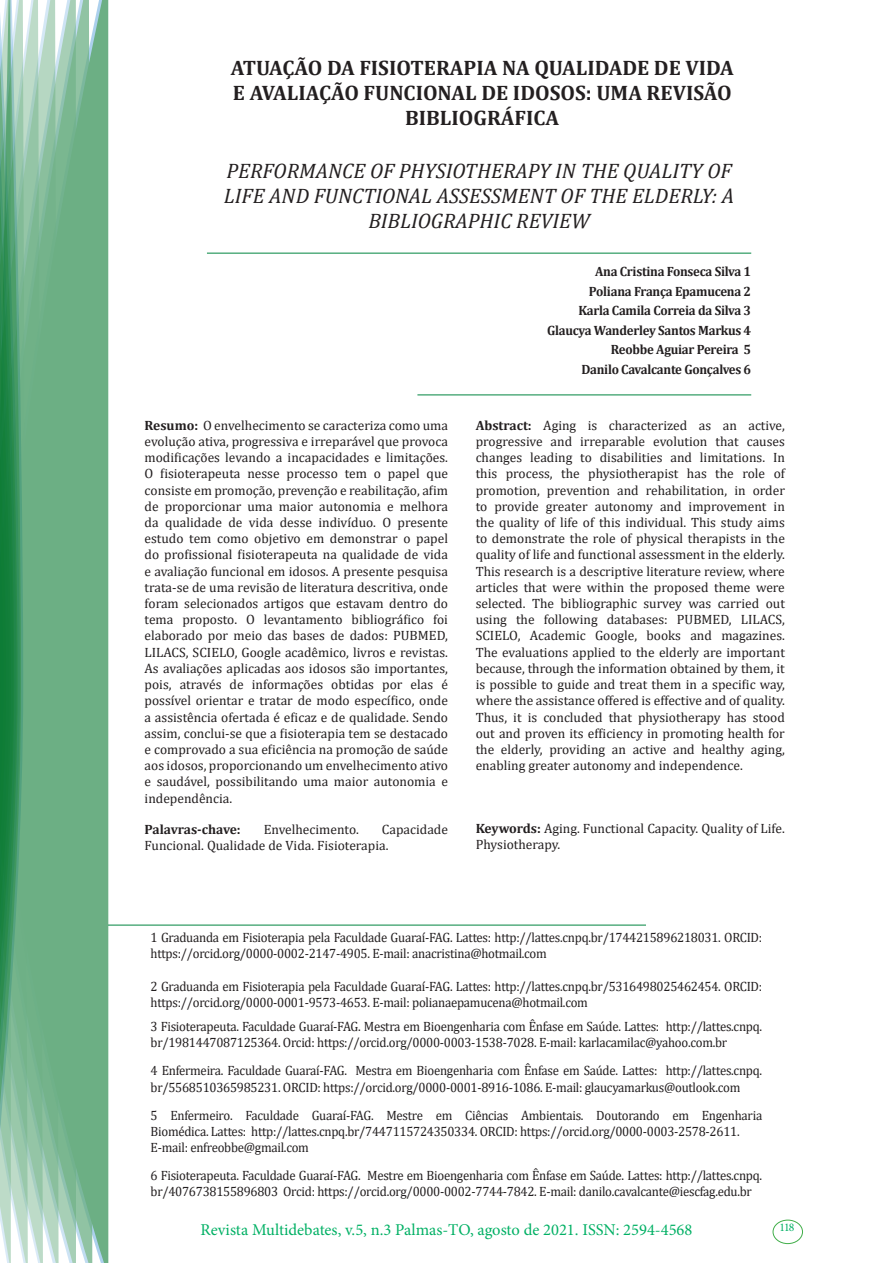
<style>
.page{position:relative;width:893px;height:1263px;background:#fff}
.page>*{position:absolute;margin:0;border:0;box-sizing:border-box;transform-origin:0 0}
.Titulo_Ingles{font:italic 21px/25.2px "Cambria";color:#231f20;text-align:center}
.Titulo{font:700 21px/25.2px "Cambria";color:#231f20;text-align:center}
.t1{font:16.5px "Minion Pro";color:#00b064}
.Sem_Espaçamento{font:13.5px/16.2px "Cambria";color:#231f20;text-align:justify}
.Currículo{font:13.5px/16.2px "Cambria";letter-spacing:-.02em;color:#231f20;scale:.95 1}
.Autores{font:700 13.5px "Cambria";letter-spacing:-.02em;color:#231f20;scale:.95 1}
.Sem_Espaçamento-2{font:700 13.5px "Cambria";color:#231f20}
.t2{font:11.7px "Minion Pro";color:#00b064}
.s1{font-weight:700}
</style>
<div class="page">
<svg style="left:95px;top:0;width:16px;height:1263px;background:#85bd9a"></svg>
<svg style="left:79px;top:0;width:16px;height:1263px;background:#71b289"></svg>
<svg style="left:62px;top:0;width:17px;height:1263px;background:#75b48c"></svg>
<svg style="left:45px;top:0;width:17px;height:1263px;background:#7cb792"></svg>
<svg style="left:30px;top:0;width:15px;height:1263px;background:#80ba96"></svg>
<svg style="left:0;top:0;width:30px;height:1263px;background:#61a97f"></svg>
<div style="left:772px;top:1219px;width:31px;height:25px;border:1px solid #40ae49;border-radius:50%"></div>
<hr style="left:108px;top:925px;width:538px;height:1px;background:#008540">
<hr style="left:207px;top:253px;width:544px;height:1px;background:#008540">
<hr style="left:417px;top:394px;width:334px;height:1px;background:#008540">
<p class="Titulo" style="left:231px;top:55px;width:505px">ATUAÇÃO DA FISIOTERAPIA NA QUALIDADE DE VIDA<br>E AVALIAÇÃO FUNCIONAL DE IDOSOS: UMA REVISÃO<br>BIBLIOGRÁFICA</p>
<p class="Titulo_Ingles" style="left:224px;top:157px;width:512px">PERFORMANCE OF PHYSIOTHERAPY IN THE QUALITY OF<br>LIFE AND FUNCTIONAL ASSESSMENT OF THE ELDERLY: A<br>BIBLIOGRAPHIC REVIEW</p>
<p class="Autores" style="left:595px;top:262px;width:166px">Ana Cristina Fonseca Silva 1</p>
<p class="Autores" style="left:589px;top:282px;width:172px">Poliana França Epamucena 2</p>
<p class="Autores" style="left:578px;top:301px;width:183px">Karla Camila Correia da Silva 3</p>
<p class="Autores" style="left:547px;top:321px;width:216px">Glaucya Wanderley Santos Markus 4</p>
<p class="Autores" style="left:611px;top:340px;width:149px">Reobbe Aguiar Pereira 5</p>
<p class="Autores" style="left:581px;top:360px;width:180px">Danilo Cavalcante Gonçalves 6</p>
<p class="Sem_Espaçamento" style="left:145px;top:417px;width:305px"><span class="s1">Resumo:</span> O envelhecimento se caracteriza como uma evolução ativa, progressiva e irreparável que provoca modificações levando a incapacidades e limitações.<br>O fisioterapeuta nesse processo tem o papel que consiste em promoção, prevenção e reabilitação, afim de proporcionar uma maior autonomia e melhora da qualidade de vida desse indivíduo. O presente estudo tem como objetivo em demonstrar o papel do profissional fisioterapeuta na qualidade de vida e avaliação funcional em idosos. A presente pesquisa trata-se de uma revisão de literatura descritiva, onde foram selecionados artigos que estavam dentro do tema proposto. O levantamento bibliográfico foi elaborado por meio das bases de dados: PUBMED, LILACS, SCIELO, Google acadêmico, livros e revistas.<br>As avaliações aplicadas aos idosos são importantes, pois, através de informações obtidas por elas é possível orientar e tratar de modo específico, onde a assistência ofertada é eficaz e de qualidade. Sendo assim, conclui-se que a fisioterapia tem se destacado e comprovado a sua eficiência na promoção de saúde aos idosos, proporcionando um envelhecimento ativo e saudável, possibilitando uma maior autonomia e independência.</p>
<p class="Sem_Espaçamento-2" style="left:145px;top:819px;width:98px">Palavras-chave:</p>
<p class="Sem_Espaçamento" style="left:264px;top:821px;width:97px">Envelhecimento.</p>
<p class="Sem_Espaçamento" style="left:145px;top:821px;width:305px;text-indent:237px">Capacidade<br>Funcional. Qualidade de Vida. Fisioterapia.</p>
<p class="Sem_Espaçamento" style="left:476px;top:417px;width:311px"><span class="s1">Abstract:</span> Aging is characterized as an active, progressive and irreparable evolution that causes changes leading to disabilities and limitations. In this process, the physiotherapist has the role of promotion, prevention and rehabilitation, in order to provide greater autonomy and improvement in the quality of life of this individual. This study aims to demonstrate the role of physical therapists in the quality of life and functional assessment in the elderly.<br>This research is a descriptive literature review, where articles that were within the proposed theme were selected. The bibliographic survey was carried out using the following databases: PUBMED, LILACS, SCIELO, Academic Google, books and magazines.<br>The evaluations applied to the elderly are important because, through the information obtained by them, it is possible to guide and treat them in a specific way, where the assistance offered is effective and of quality.<br>Thus, it is concluded that physiotherapy has stood out and proven its efficiency in promoting health for the elderly, providing an active and healthy aging, enabling greater autonomy and independence.</p>
<p class="Sem_Espaçamento" style="left:476px;top:820px;width:311px"><span class="s1">Keywords:</span> Aging. Functional Capacity. Quality of Life.<br>Physiotherapy.</p>
<p class="Currículo" style="left:151px;top:929px;width:645px">1 Graduanda em Fisioterapia pela Faculdade Guaraí-FAG. Lattes: http://lattes.cnpq.br/1744215896218031. ORCID: https://orcid.org/0000-0002-2147-4905. E-mail: anacristina@hotmail.com</p>
<p class="Currículo" style="left:151px;top:978px;width:645px">2 Graduanda em Fisioterapia pela Faculdade Guaraí-FAG. Lattes: http://lattes.cnpq.br/5316498025462454. ORCID: https://orcid.org/0000-0001-9573-4653. E-mail: polianaepamucena@hotmail.com</p>
<p class="Currículo" style="left:151px;top:1018px;width:645px">3 Fisioterapeuta. Faculdade Guaraí-FAG. Mestra em Bioengenharia com Ênfase em Saúde. Lattes: http://lattes.cnpq. br/1981447087125364. Orcid: https://orcid.org/0000-0003-1538-7028. E-mail: karlacamilac@yahoo.com.br</p>
<p class="Currículo" style="left:151px;top:1062px;width:645px">4 Enfermeira. Faculdade Guaraí-FAG. Mestra em Bioengenharia com Ênfase em Saúde. Lattes: http://lattes.cnpq. br/5568510365985231. ORCID: https://orcid.org/0000-0001-8916-1086. E-mail: glaucyamarkus@outlook.com</p>
<p class="Currículo" style="left:151px;top:1107px;width:645px">5 Enfermeiro. Faculdade Guaraí-FAG. Mestre em Ciências Ambientais. Doutorando em Engenharia<br>Biomédica. Lattes: http://lattes.cnpq.br/7447115724350334. ORCID: https://orcid.org/0000-0003-2578-2611.</p>
<p class="Currículo" style="left:151px;top:1139px;width:168px">E-mail: enfreobbe@gmail.com</p>
<p class="Currículo" style="left:151px;top:1167px;width:645px">6 Fisioterapeuta. Faculdade Guaraí-FAG. Mestre em Bioengenharia com Ênfase em Saúde. Lattes: http://lattes.cnpq. br/4076738155896803 Orcid: https://orcid.org/0000-0002-7744-7842. E-mail: danilo.cavalcante@iescfag.edu.br</p>
<p class="t1" style="left:200px;top:1218px;width:493px">Revista Multidebates, v.5, n.3 Palmas-TO, agosto de 2021. ISSN: 2594-4568</p>
<p class="t2" style="left:779px;top:1219px;width:16px">118</p>
</div>
